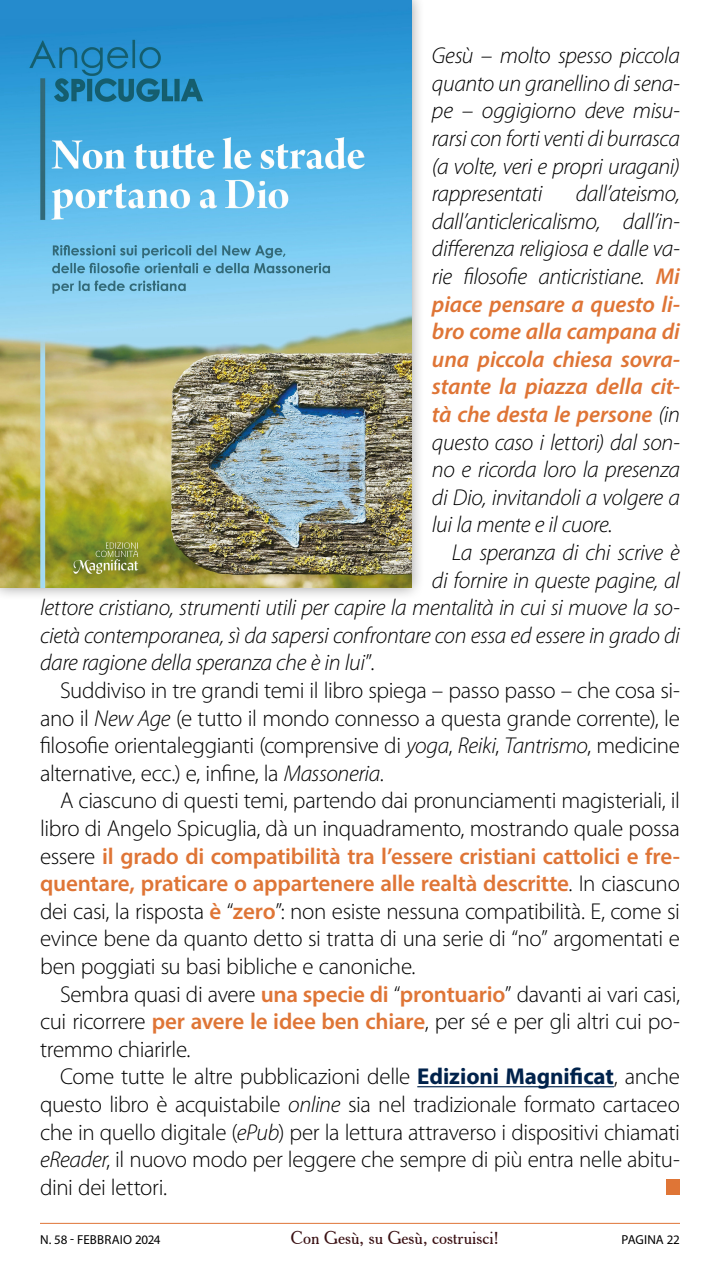
<style>
.page{position:relative;width:720px;height:1280px;background:#fff}
.page>*{position:absolute;margin:0;border:0;box-sizing:border-box;transform-origin:0 0}
.Testo_paragrafo{font:300 23px/27.6px "Myriad Pro";letter-spacing:-.015em;color:#000;text-align:justify}
.Testo_paragrafo-2{font:italic 300 23px/27.6px "Myriad Pro";letter-spacing:-.02em;color:#000;text-align:justify}
.t1{font:18px "Cheltenham BT";color:#3a1013}
.t2{font:13px "Myriad Pro";letter-spacing:.005em;color:#000}
.s1{font-weight:600;color:#df7536}
.s2{font-style:normal}
.s3{font-style:italic}
.s4{font-weight:700;color:#00224b}
</style>
<div class="page">
<hr style="left:40px;top:1223px;width:640px;height:1px;background:#df7536">
<hr style="left:417px;top:1086px;width:197px;height:1px;background:#00224b">
<div style="left:0;top:0;width:426px;height:601px;background:#000;opacity:.4"></div>
<img style="left:0;top:0;width:412px;height:587px">
<div style="left:667px;top:1179px;width:13px;height:16px;background:#df7536"></div>
<p class="Testo_paragrafo-2" style="left:432px;top:42px;width:250px">Gesù – molto spesso piccola quanto un granellino di sena&shy;pe – oggigiorno deve misu&shy;rarsi con forti venti di burrasca (a volte, veri e propri uragani) rappresentati</p>
<p class="Testo_paragrafo-2" style="left:432px;top:180px;width:250px;text-indent:144px">dall’ateismo, dall’anticlericalismo, dall’in&shy;differenza religiosa e dalle va&shy;rie filosofie anticristiane. <span class="s1">Mi piace pensare a questo li&shy;bro come alla campana di una piccola chiesa sovra&shy;stante la piazza della cit&shy;tà che desta le persone</span> (in questo caso i lettori) dal son&shy;no e ricorda loro la presenza di Dio, invitandoli a volgere a lui la mente e il cuore.</p>
<p class="Testo_paragrafo-2" style="left:452px;top:538px;width:230px">La speranza di chi scrive è</p>
<p class="Testo_paragrafo-2" style="left:432px;top:566px;width:250px">di fornire in queste pagine, al</p>
<p class="Testo_paragrafo-2" style="left:40px;top:594px;width:642px">lettore cristiano, strumenti utili per capire la mentalità in cui si muove la so-</p>
<p class="Testo_paragrafo-2" style="left:40px;top:621px;width:641px">cietà contemporanea, sì da sapersi confrontare con essa ed essere in grado di</p>
<p class="Testo_paragrafo-2" style="left:40px;top:649px;width:336px">dare ragione della speranza che è in lui<span class="s2">”.</span></p>
<p class="Testo_paragrafo" style="left:40px;top:676px;width:642px;text-indent:20px">Suddiviso in tre grandi temi il libro spiega – passo passo – che cosa si&shy;ano il <span class="s3">New Age</span> (e tutto il mondo connesso a questa grande corrente), le filosofie orientaleggianti (comprensive di <span class="s3">yoga</span>, <span class="s3">Reiki</span>, <span class="s3">Tantrismo</span>, medicine alternative, ecc.) e, infine, la <span class="s3">Massoneria</span>.</p>
<p class="Testo_paragrafo" style="left:40px;top:787px;width:642px;text-indent:20px">A ciascuno di questi temi, partendo dai pronunciamenti magisteriali, il libro di Angelo Spicuglia, dà un inquadramento, mostrando quale possa essere <span class="s1">il grado di compatibilità tra l’essere cristiani cattolici e fre&shy;quentare, praticare o appartenere alle realtà descritte</span>. In ciascuno dei casi, la risposta <span class="s1">è</span> “<span class="s1">zero</span>”: non esiste nessuna compatibilità. E, come si evince bene da quanto detto si tratta di una serie di “no” argomentati e ben poggiati su basi bibliche e canoniche.</p>
<p class="Testo_paragrafo" style="left:40px;top:980px;width:642px;text-indent:20px">Sembra quasi di avere <span class="s1">una specie di</span> “<span class="s1">prontuario</span>” davanti ai vari casi, cui ricorrere <span class="s1">per avere le idee ben chiare</span>, per sé e per gli altri cui po&shy;tremmo chiarirle.</p>
<p class="Testo_paragrafo" style="left:40px;top:1063px;width:642px;text-indent:20px">Come tutte le altre pubblicazioni delle <span class="s4">Edizioni Magnificat</span>, anche questo libro è acquistabile <span class="s3">online</span> sia nel tradizionale formato cartaceo che in quello digitale (<span class="s3">ePub</span>) per la lettura attraverso i dispositivi chiamati <span class="s3">eReader</span>, il nuovo modo per leggere che sempre di più entra nelle abitu&shy;dini dei lettori.</p>
<p class="t2" style="left:40px;top:1232px;width:122px">N. 58 - FEBBRAIO 2024</p>
<p class="t1" style="left:291px;top:1227px;width:210px">Con Gesù, su Gesù, costruisci!</p>
<p class="t2" style="left:621px;top:1232px;width:60px">PAGINA 22</p>
</div>
